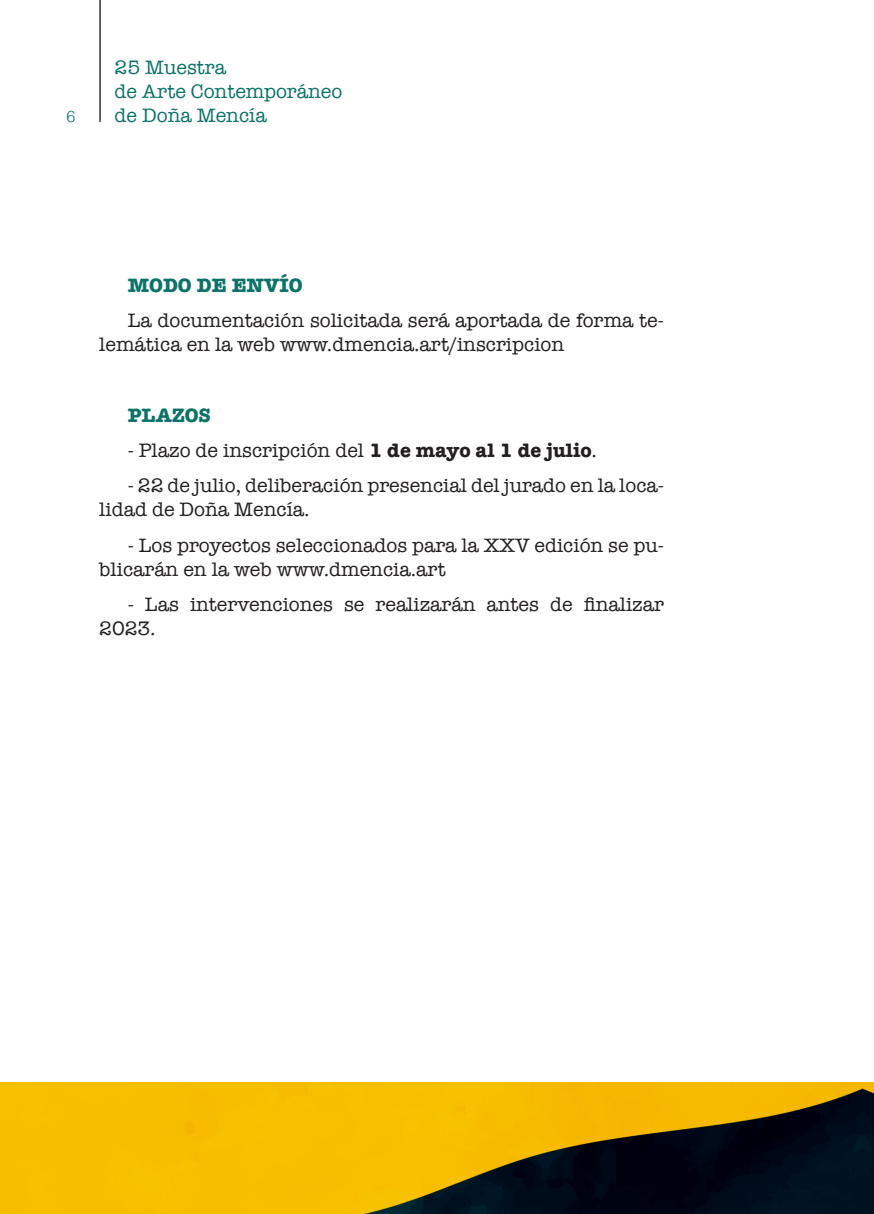
<style>
.page{position:relative;width:874px;height:1214px;background:#fff}
.page>*{position:absolute;margin:0;border:0;box-sizing:border-box;transform-origin:0 0}
.t1{font:20px/24px "American Typewriter";color:#231f20}
.t2{font:20px/24px "American Typewriter";color:#0b7367}
.t3{font:700 20px "American Typewriter";color:#0b7367}
.t4{font:300 16px "Helvetica";color:#0b7367}
.s1{font-weight:700}
</style>
<div class="page">
<hr style="left:99px;top:0;width:2px;height:122px;background:#2f3145">
<img style="left:0;top:1082px;width:873px;height:131px">
<p class="t2" style="left:115px;top:54px;width:229px">25 Muestra<br>de Arte Contemporáneo</p>
<p class="t4" style="left:66px;top:103px;width:10px">6</p>
<p class="t2" style="left:115px;top:102px;width:153px">de Doña Mencía</p>
<p class="t3" style="left:128px;top:267px;width:176px">MODO DE ENVÍO</p>
<p class="t1" style="left:99px;top:307px;width:566px;text-indent:28px">La documentación solicitada será aportada de forma te&shy;lemática en la web www.dmencia.art/inscripcion</p>
<p class="t3" style="left:128px;top:398px;width:85px">PLAZOS</p>
<p class="t1" style="left:128px;top:438px;width:470px">- Plazo de inscripción del <span class="s1">1 de mayo al 1 de julio</span>.</p>
<p class="t1" style="left:99px;top:473px;width:566px;text-indent:28px">- 22 de julio, deliberación presencial del jurado en la loca&shy;lidad de Doña Mencía.</p>
<p class="t1" style="left:99px;top:532px;width:566px;text-indent:28px">- Los proyectos seleccionados para la XXV edición se pu&shy;blicarán en la web www.dmencia.art</p>
<p class="t1" style="left:99px;top:592px;width:566px;text-indent:28px">- Las intervenciones se realizarán antes de finalizar<br>2023.</p>
</div>
